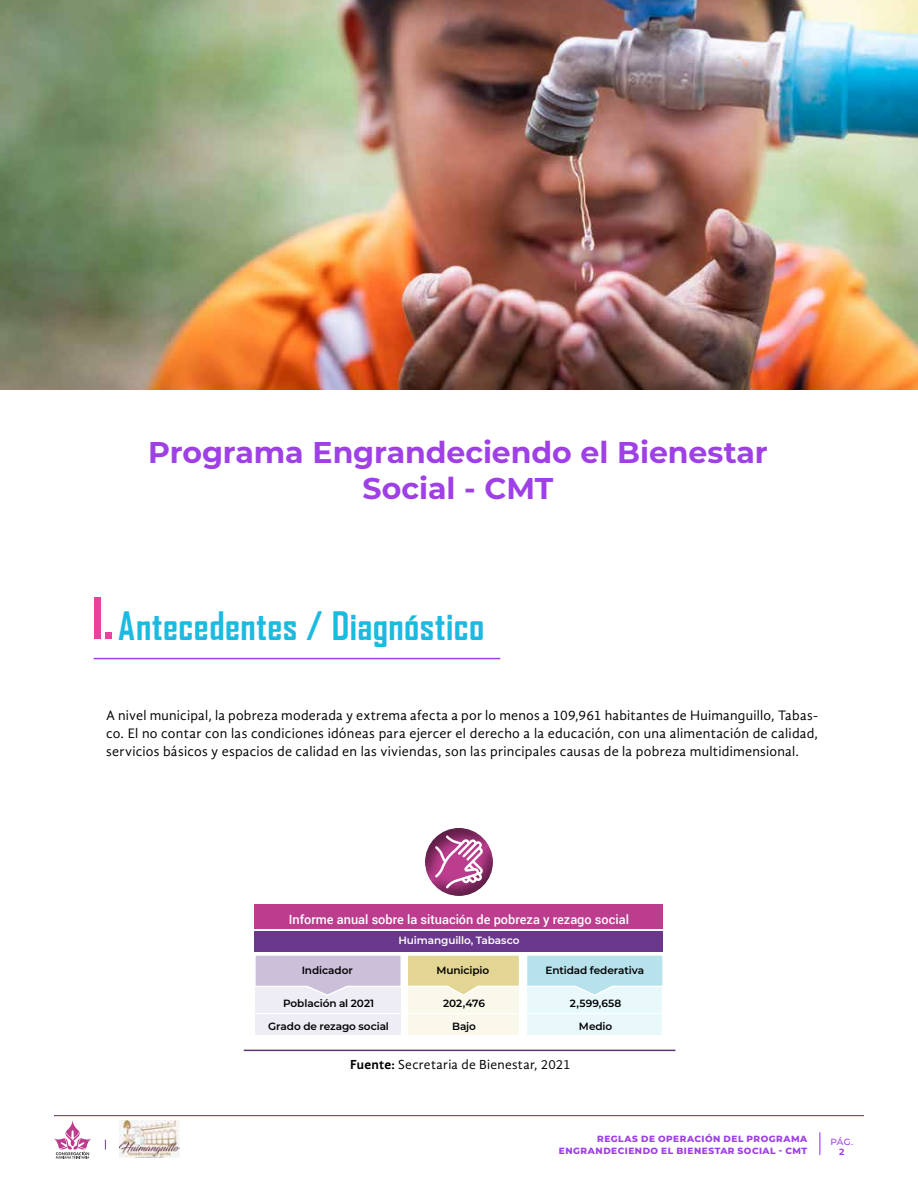
<style>
.page{position:relative;width:918px;height:1188px;background:#fff}
.page>*{position:absolute;margin:0;border:0;box-sizing:border-box;transform-origin:0 0}
.t1{font:700 37.5px "Agency FB";letter-spacing:.01em;color:#1cbae0}
.t2{font:700 30px/36px "Montserrat";letter-spacing:-.005em;color:#9e40e6;text-align:center}
.t3{font:14.1px/18px "Gandhi Sans";letter-spacing:.02em;color:#000;text-align:justify}
.t4{font:13.5px "Gandhi Sans";letter-spacing:.02em;color:#000}
.t5{font:500 12.75px "Roboto";color:#fff}
.t6{font:600 10.5px/22.5px "Montserrat";letter-spacing:-.005em;color:#000;text-align:center}
.t7{font:600 10.5px "Montserrat";letter-spacing:-.01em;color:#fff}
.t8{font:800 9px/12px "Montserrat";letter-spacing:.055em;color:#9e40e6;text-align:right}
.t9{font:500 9px "Montserrat";color:#9e40e6}
.t10{font:700 9px "Montserrat";color:#9e40e6}
.s1{font-family:"Bebas Neue";font-size:60px;color:#e8429e}
.s2{font-weight:700}
</style>
<div class="page">
<hr style="left:54px;top:1115px;width:810px;height:1px;background:#5f2a84">
<svg style="left:819px;top:1133px;width:1px;height:22px"></svg>
<svg style="left:54px;top:1120px;width:37px;height:39px"></svg>
<img style="left:120px;top:1120px;width:59px;height:37px">
<img style="left:0;top:0;width:918px;height:389px">
<hr style="left:94px;top:658px;width:406px;height:1px;background:#9e40e6">
<div style="left:413px;top:817px;width:94px;height:80px;background:#000;opacity:.5"></div>
<div style="left:255px;top:904px;width:408px;height:25px;background:#bc3c8e"></div>
<div style="left:255px;top:931px;width:408px;height:21px;background:#69388c"></div>
<div style="left:255px;top:983px;width:146px;height:29px;background:#eeecf5"></div>
<div style="left:408px;top:983px;width:111px;height:29px;background:#faf7eb"></div>
<div style="left:527px;top:983px;width:135px;height:29px;background:#e8f8fb"></div>
<div style="left:255px;top:1014px;width:146px;height:21px;background:#eeecf5"></div>
<div style="left:408px;top:1014px;width:111px;height:21px;background:#faf7eb"></div>
<div style="left:527px;top:1014px;width:135px;height:21px;background:#e8f8fb"></div>
<svg style="left:435px;top:835px;width:48px;height:53px"></svg>
<svg style="left:255px;top:955px;width:408px;height:41px"></svg>
<hr style="left:244px;top:1050px;width:431px;height:1px;background:#60347b">
<h2 class="t2" style="left:148px;top:433px;width:621px">Programa Engrandeciendo el Bienestar<br>Social - CMT</h2>
<h1 class="t1" style="left:92px;top:603px;width:394px"><span class="s1">I.</span>Antecedentes / Diagnóstico</h1>
<p class="t3" style="left:106px;top:706px;width:714px">A nivel municipal, la pobreza moderada y extrema afecta a por lo menos a 109,961 habitantes de Huimanguillo, Tabas&shy;co. El no contar con las condiciones idóneas para ejercer el derecho a la educación, con una alimentación de calidad, servicios básicos y espacios de calidad en las viviendas, son las principales causas de la pobreza multidimensional.</p>
<p class="t5" style="left:289px;top:910px;width:342px">Informe anual sobre la situación de pobreza y rezago social</p>
<p class="t7" style="left:398px;top:933px;width:123px">Huimanguillo, Tabasco</p>
<p class="t6" style="left:302px;top:959px;width:53px">Indicador</p>
<p class="t6" style="left:436px;top:959px;width:54px">Municipio</p>
<p class="t6" style="left:546px;top:959px;width:100px">Entidad federativa</p>
<p class="t6" style="left:268px;top:992px;width:122px">Población al 2021<br>Grado de rezago social</p>
<p class="t6" style="left:443px;top:992px;width:43px">202,476<br>Bajo</p>
<p class="t6" style="left:570px;top:992px;width:53px">2,599,658<br>Medio</p>
<p class="t4" style="left:350px;top:1057px;width:222px"><span class="s2">Fuente:</span> Secretaria de Bienestar, 2021</p>
<p class="t8" style="left:559px;top:1132px;width:250px">REGLAS DE OPERACIÓN DEL PROGRAMA<br>ENGRANDECIENDO EL BIENESTAR SOCIAL - CMT</p>
<p class="t9" style="left:830px;top:1135px;width:24px">PÁG.</p>
<p class="t10" style="left:839px;top:1146px;width:7px">2</p>
</div>
